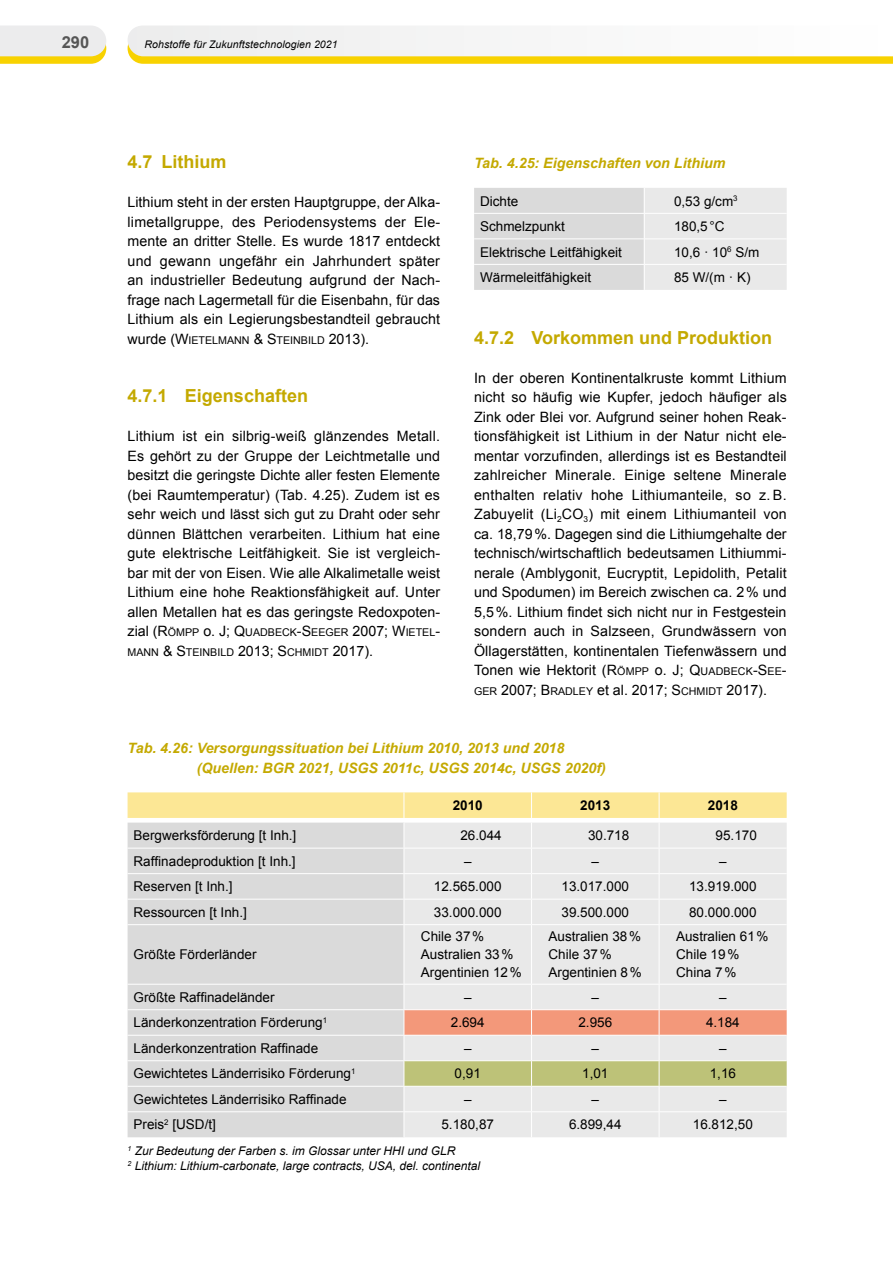
<style>
.page{position:relative;width:893px;height:1263px;background:#fff}
.page>*{position:absolute;margin:0;border:0;box-sizing:border-box;transform-origin:0 0}
.t1{font:700 18px "Arial";color:#c4a900}
.t2{font:700 16.5px "Arial";color:#565656}
.Fließtext__N_O_R_M{font:14.25px/19.5px "Arial";letter-spacing:.005em;color:#000;text-align:justify}
.Tabelle_Überschrif{font:italic 700 14.25px/19.5px "Arial";color:#c4a900}
.Tabelle_links{font:13.5px "Arial";color:#000}
.Tabelle_mittig{font:13.5px "Arial";color:#000}
.Tabelle_rechts{font:13.5px "Arial";color:#000}
.Tabelle_bold_mitti{font:700 13.5px "Arial";color:#000}
.Tabelle_FN___Unter{font:italic 12px "Arial";color:#000}
.Fließtext__N_O_R_M-2{font:10.65px/19.5px "Arial";color:#000}
.t3{font:italic 10.5px "Arial";letter-spacing:.01em;color:#000}
.s1{font-size:14.25px}
.s2{font-style:inherit}
.s3{font-size:10.65px}
</style>
<div class="page">
<svg style="left:128px;top:26px;width:765px;height:38px"></svg>
<svg style="left:0;top:26px;width:106px;height:38px;background:#eee7bf"></svg>
<svg style="left:474px;top:188px;width:313px;height:102px;background:#e1e1e1"></svg>
<div style="left:128px;top:925px;width:276px;height:212px;background:#dadada"></div>
<div style="left:405px;top:925px;width:382px;height:59px;background:#e9e9e9"></div>
<hr style="left:531px;top:925px;width:1px;height:59px;background:#fff">
<hr style="left:659px;top:925px;width:1px;height:59px;background:#fff">
<hr style="left:128px;top:984px;width:276px;height:1px;background:#fff">
<hr style="left:128px;top:1009px;width:276px;height:1px;background:#fff">
<hr style="left:128px;top:1035px;width:276px;height:1px;background:#fff">
<hr style="left:128px;top:1060px;width:276px;height:1px;background:#fff">
<hr style="left:128px;top:1086px;width:276px;height:1px;background:#fff">
<hr style="left:128px;top:1111px;width:276px;height:1px;background:#fff">
<svg style="left:128px;top:792px;width:659px;height:132px;background:#e9e5d5"></svg>
<svg style="left:404px;top:985px;width:383px;height:152px;background:#e4d6c5"></svg>
<p class="t2" style="left:62px;top:31px;width:29px">290</p>
<p class="t3" style="left:145px;top:37px;width:195px">Rohstoffe für Zukunftstechnologien 2021</p>
<p class="t1" style="left:128px;top:150px;width:101px">4.7 Lithium</p>
<p class="Fließtext__N_O_R_M" style="left:128px;top:193px;width:314px">Lithium steht in der ersten Hauptgruppe, der Alka&shy;limetallgruppe, des Periodensystems der Ele&shy;mente an dritter Stelle. Es wurde 1817 entdeckt und gewann ungefähr ein Jahrhundert später an industrieller Bedeutung aufgrund der Nach&shy;frage nach Lagermetall für die Eisenbahn, für das Lithium als ein Legierungsbestandteil gebraucht</p>
<p class="Fließtext__N_O_R_M-2" style="left:128px;top:330px;width:243px"><span class="s1">wurde (</span><span class="s1">W</span>IETELMANN <span class="s1">&amp;</span> <span class="s1">S</span>TEINBILD <span class="s1">2013).</span></p>
<p class="t1" style="left:128px;top:384px;width:182px">4.7.1 Eigenschaften</p>
<p class="Fließtext__N_O_R_M" style="left:128px;top:427px;width:314px">Lithium ist ein silbrig-weiß glänzendes Metall.<br>Es gehört zu der Gruppe der Leichtmetalle und besitzt die geringste Dichte aller festen Elemente (bei Raumtemperatur) (Tab. 4.25). Zudem ist es sehr weich und lässt sich gut zu Draht oder sehr dünnen Blättchen verarbeiten. Lithium hat eine gute elektrische Leitfähigkeit. Sie ist vergleich&shy;bar mit der von Eisen. Wie alle Alkalimetalle weist Lithium eine hohe Reaktionsfähigkeit auf. Unter allen Metallen hat es das geringste Redoxpoten&shy;zial (<span class="s2">R</span><span class="s3">ÖMPP</span></p>
<p class="Fließtext__N_O_R_M-2" style="left:128px;top:623px;width:314px;text-indent:76px"><span class="s1">o. J;</span> <span class="s1">Q</span>UADBECK<span class="s1">-S</span>EEGER <span class="s1">2007;</span> <span class="s1">W</span>IETEL<span class="s1">-<br></span>MANN <span class="s1">&amp;</span> <span class="s1">S</span>TEINBILD <span class="s1">2013;</span> <span class="s1">S</span>CHMIDT <span class="s1">2017).</span></p>
<p class="Tabelle_Überschrif" style="left:474px;top:154px;width:253px">Tab. 4.25: Eigenschaften von Lithium</p>
<p class="Tabelle_links" style="left:480px;top:192px;width:40px">Dichte</p>
<p class="Tabelle_links" style="left:674px;top:192px;width:65px">0,53 g/cm<sup>3</sup></p>
<p class="Tabelle_links" style="left:480px;top:217px;width:86px">Schmelzpunkt</p>
<p class="Tabelle_links" style="left:674px;top:217px;width:52px">180,5°C</p>
<p class="Tabelle_links" style="left:480px;top:243px;width:143px">Elektrische Leitfähigkeit</p>
<p class="Tabelle_links" style="left:674px;top:243px;width:87px">10,6 · 10<sup>6</sup> S/m</p>
<p class="Tabelle_links" style="left:480px;top:268px;width:113px">Wärmeleitfähigkeit</p>
<p class="Tabelle_links" style="left:674px;top:268px;width:78px">85 W/(m · K)</p>
<p class="t1" style="left:474px;top:326px;width:300px">4.7.2 Vorkommen und Produktion</p>
<p class="Fließtext__N_O_R_M" style="left:474px;top:368px;width:314px">In der oberen Kontinentalkruste kommt Lithium nicht so häufig wie Kupfer, jedoch häufiger als Zink oder Blei vor. Aufgrund seiner hohen Reak&shy;tionsfähigkeit ist Lithium in der Natur nicht ele&shy;mentar vorzufinden, allerdings ist es Bestandteil zahlreicher Minerale. Einige seltene Minerale enthalten relativ hohe Lithiumanteile, so z.B.<br>Zabuyelit (Li<sub>2</sub>CO<sub>3</sub>) mit einem Lithiumanteil von ca. 18,79%. Dagegen sind die Lithiumgehalte der technisch/wirtschaftlich bedeutsamen Lithiummi&shy;nerale (Amblygonit, Eucryptit, Lepidolith, Petalit und Spodumen) im Bereich zwischen ca. 2% und 5,5%. Lithium findet sich nicht nur in Festgestein sondern auch in Salzseen, Grundwässern von Öllagerstätten, kontinentalen Tiefenwässern und Tonen wie Hektorit (<span class="s2">R</span><span class="s3">ÖMPP</span></p>
<p class="Fließtext__N_O_R_M-2" style="left:655px;top:662px;width:133px"><span class="s1">o. J;</span> <span class="s1">Q</span>UADBECK<span class="s1">-S</span>EE<span class="s1">-</span></p>
<p class="Fließtext__N_O_R_M" style="left:474px;top:680px;width:294px"><span class="s3">GER</span> 2007; <span class="s2">B</span><span class="s3">RADLEY</span> et al. 2017; <span class="s2">S</span><span class="s3">CHMIDT</span> 2017).</p>
<p class="Tabelle_Überschrif" style="left:197px;top:739px;width:411px;text-indent:-69px">Tab. 4.26: Versorgungssituation bei Lithium 2010, 2013 und 2018 (Quellen: BGR 2021, USGS 2011c, USGS 2014c, USGS 2020f)</p>
<p class="Tabelle_bold_mitti" style="left:453px;top:796px;width:32px">2010</p>
<p class="Tabelle_bold_mitti" style="left:580px;top:796px;width:32px">2013</p>
<p class="Tabelle_bold_mitti" style="left:708px;top:796px;width:32px">2018</p>
<p class="Tabelle_links" style="left:134px;top:827px;width:164px">Bergwerksförderung [t Inh.]</p>
<p class="Tabelle_rechts" style="left:460px;top:827px;width:43px">26.044</p>
<p class="Tabelle_rechts" style="left:588px;top:827px;width:43px">30.718</p>
<p class="Tabelle_rechts" style="left:716px;top:827px;width:43px">95.170</p>
<p class="Tabelle_links" style="left:134px;top:852px;width:164px">Raffinadeproduktion [t Inh.]</p>
<p class="Tabelle_mittig" style="left:464px;top:852px;width:9px">–</p>
<p class="Tabelle_mittig" style="left:592px;top:852px;width:9px">–</p>
<p class="Tabelle_mittig" style="left:719px;top:852px;width:9px">–</p>
<p class="Tabelle_links" style="left:134px;top:878px;width:101px">Reserven [t Inh.]</p>
<p class="Tabelle_mittig" style="left:434px;top:878px;width:69px">12.565.000</p>
<p class="Tabelle_mittig" style="left:561px;top:878px;width:69px">13.017.000</p>
<p class="Tabelle_mittig" style="left:689px;top:878px;width:69px">13.919.000</p>
<p class="Tabelle_links" style="left:134px;top:903px;width:115px">Ressourcen [t Inh.]</p>
<p class="Tabelle_mittig" style="left:434px;top:903px;width:69px">33.000.000</p>
<p class="Tabelle_mittig" style="left:561px;top:903px;width:69px">39.500.000</p>
<p class="Tabelle_mittig" style="left:689px;top:903px;width:69px">80.000.000</p>
<p class="Tabelle_links" style="left:134px;top:946px;width:125px">Größte Förderländer</p>
<p class="Tabelle_links" style="left:421px;top:928px;width:65px">Chile 37%</p>
<p class="Tabelle_links" style="left:421px;top:946px;width:94px">Australien 33%</p>
<p class="Tabelle_links" style="left:421px;top:964px;width:102px">Argentinien 12%</p>
<p class="Tabelle_links" style="left:549px;top:928px;width:94px">Australien 38%</p>
<p class="Tabelle_links" style="left:549px;top:946px;width:65px">Chile 37%</p>
<p class="Tabelle_links" style="left:549px;top:964px;width:95px">Argentinien 8%</p>
<p class="Tabelle_links" style="left:676px;top:928px;width:94px">Australien 61%</p>
<p class="Tabelle_links" style="left:676px;top:946px;width:65px">Chile 19%</p>
<p class="Tabelle_links" style="left:676px;top:964px;width:62px">China 7%</p>
<p class="Tabelle_links" style="left:134px;top:988px;width:143px">Größte Raffinadeländer</p>
<p class="Tabelle_mittig" style="left:464px;top:988px;width:9px">–</p>
<p class="Tabelle_mittig" style="left:592px;top:988px;width:9px">–</p>
<p class="Tabelle_mittig" style="left:719px;top:988px;width:9px">–</p>
<p class="Tabelle_links" style="left:134px;top:1014px;width:195px">Länderkonzentration Förderung<sup>1</sup></p>
<p class="Tabelle_mittig" style="left:451px;top:1014px;width:35px">2.694</p>
<p class="Tabelle_mittig" style="left:578px;top:1014px;width:35px">2.956</p>
<p class="Tabelle_mittig" style="left:706px;top:1014px;width:35px">4.184</p>
<p class="Tabelle_links" style="left:134px;top:1039px;width:186px">Länderkonzentration Raffinade</p>
<p class="Tabelle_mittig" style="left:464px;top:1039px;width:9px">–</p>
<p class="Tabelle_mittig" style="left:592px;top:1039px;width:9px">–</p>
<p class="Tabelle_mittig" style="left:719px;top:1039px;width:9px">–</p>
<p class="Tabelle_links" style="left:134px;top:1065px;width:223px">Gewichtetes Länderrisiko Förderung<sup>1</sup></p>
<p class="Tabelle_mittig" style="left:455px;top:1065px;width:28px">0,91</p>
<p class="Tabelle_mittig" style="left:582px;top:1065px;width:28px">1,01</p>
<p class="Tabelle_mittig" style="left:710px;top:1065px;width:28px">1,16</p>
<p class="Tabelle_links" style="left:134px;top:1090px;width:215px">Gewichtetes Länderrisiko Raffinade</p>
<p class="Tabelle_mittig" style="left:464px;top:1090px;width:9px">–</p>
<p class="Tabelle_mittig" style="left:592px;top:1090px;width:9px">–</p>
<p class="Tabelle_mittig" style="left:719px;top:1090px;width:9px">–</p>
<p class="Tabelle_links" style="left:134px;top:1116px;width:84px">Preis<sup>2</sup> [USD/t]</p>
<p class="Tabelle_mittig" style="left:441px;top:1116px;width:54px">5.180,87</p>
<p class="Tabelle_mittig" style="left:569px;top:1116px;width:54px">6.899,44</p>
<p class="Tabelle_mittig" style="left:693px;top:1116px;width:62px">16.812,50</p>
<p class="Tabelle_FN___Unter" style="left:128px;top:1143px;width:330px"><sup>1</sup> Zur Bedeutung der Farben s. im Glossar unter HHI und GLR</p>
<p class="Tabelle_FN___Unter" style="left:128px;top:1158px;width:354px"><sup>2</sup> Lithium: Lithium-carbonate, large contracts, USA, del. continental</p>
</div>
